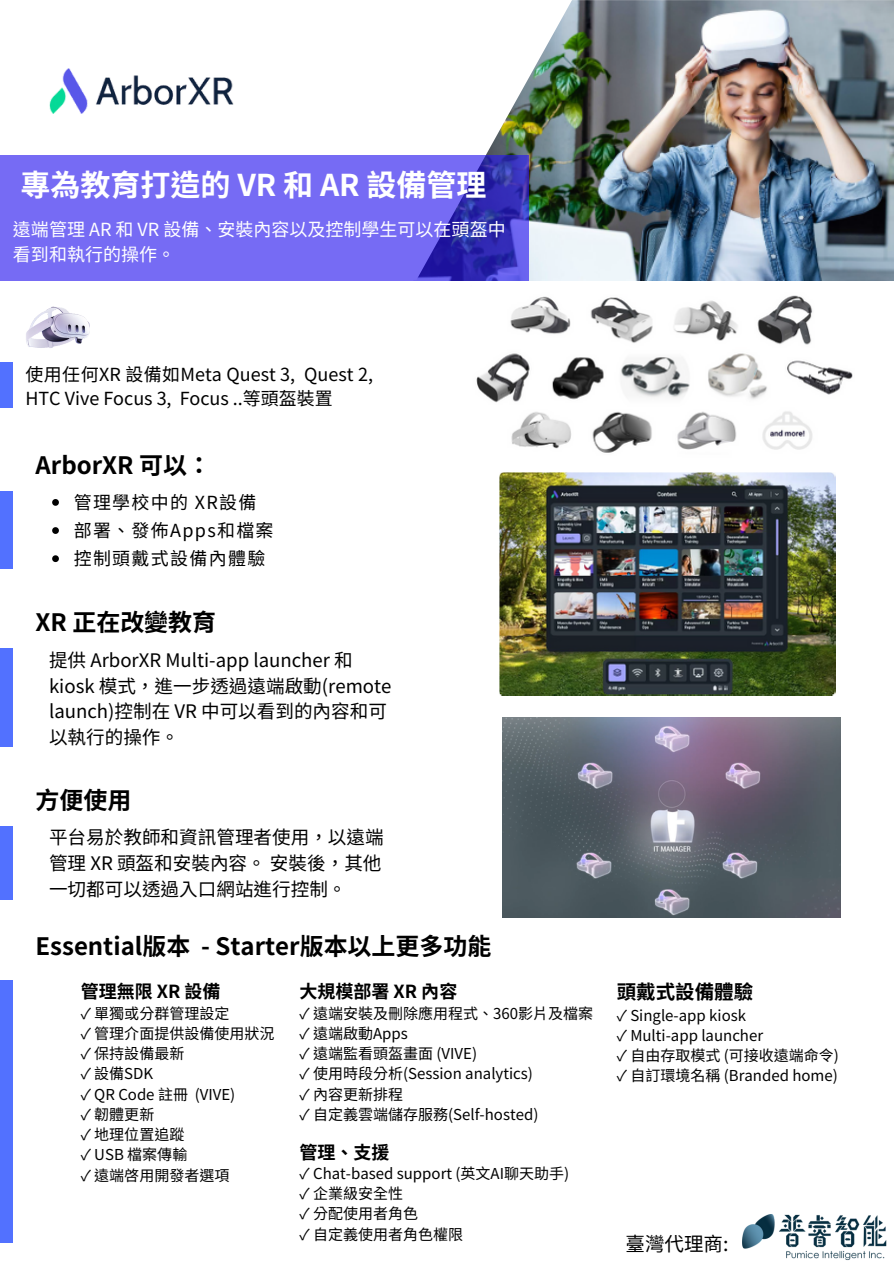
<style>
.page{position:relative;width:894px;height:1264px;background:#fff}
.page>*{position:absolute;margin:0;border:0;box-sizing:border-box;transform-origin:0 0}
.t1{font:700 30px "Noto Sans TC";color:#fff}
.t2{font:700 24px "Noto Sans TC";color:#000}
.t3{font:700 19.5px "Noto Sans TC";color:#000}
.t4{font:19.5px "Noto Sans TC";color:#000}
.t5{font:18.6px/25.7px "Noto Sans TC";color:#000}
.t6{font:18px/24.8px "Noto Sans TC";color:#000}
.t7{font:18px/24.8px "Noto Sans TC";color:#fff}
.t8{font:18px "Noto Sans TC";letter-spacing:.075em;color:#000}
.t9{font:700 18px "Noto Sans TC";color:#000}
.t10{font:15px "Noto Sans TC";color:#000}
</style>
<div class="page">
<img style="left:847px;top:0;width:46px;height:280px">
<img style="left:52px;top:0;width:795px;height:280px">
<img style="left:49px;top:68px;width:185px;height:45px">
<svg style="left:0;top:155px;width:528px;height:125px;background:#6c62eb"></svg>
<img style="left:26px;top:306px;width:64px;height:42px">
<img style="left:476px;top:295px;width:377px;height:158px">
<div style="left:0;top:362px;width:13px;height:46px;background:#5271ff"></div>
<div style="left:0;top:491px;width:13px;height:77px;background:#5271ff"></div>
<img style="left:499px;top:473px;width:336px;height:222px">
<img style="left:502px;top:718px;width:338px;height:199px">
<img style="left:742px;top:1214px;width:145px;height:46px">
<svg style="left:52px;top:499px;width:7px;height:7px"></svg>
<svg style="left:52px;top:527px;width:7px;height:7px"></svg>
<svg style="left:52px;top:555px;width:7px;height:7px"></svg>
<div style="left:0;top:648px;width:13px;height:99px;background:#5271ff"></div>
<div style="left:0;top:825px;width:13px;height:74px;background:#5271ff"></div>
<div style="left:0;top:979px;width:13px;height:263px;background:#5271ff"></div>
<h3 class="t1" style="left:20px;top:161px;width:467px">專為教育打造的 VR 和 AR 設備管理</h3>
<p class="t7" style="left:13px;top:216px;width:494px">遠端管理 AR 和 VR 設備、安裝內容以及控制學生可以在頭盔中看到和執行的操作。</p>
<p class="t6" style="left:25px;top:360px;width:349px">使用任何XR 設備如Meta Quest 3, Quest 2,<br>HTC Vive Focus 3, Focus ..等頭盔裝置</p>
<p class="t2" style="left:36px;top:446px;width:177px">ArborXR 可以：</p>
<h2 class="t8" style="left:74px;top:488px;width:184px">管理學校中的 XR設備</h2>
<h5 class="t8" style="left:74px;top:516px;width:201px">部署、發佈Apps和檔案</h5>
<h3 class="t8" style="left:74px;top:544px;width:193px">控制頭戴式設備內體驗</h3>
<h4 class="t2" style="left:36px;top:603px;width:182px">XR 正在改變教育</h4>
<p class="t5" style="left:49px;top:646px;width:344px">提供 ArborXR Multi-app launcher 和kiosk 模式，進一步透過遠端啟動(remote launch)控制在 VR 中可以看到的內容和可以執行的操作。</p>
<p class="t2" style="left:35px;top:781px;width:94px">方便使用</p>
<p class="t5" style="left:49px;top:823px;width:336px;text-align:justify">平台易於教師和資訊管理者使用，以遠端管理 XR 頭盔和安裝內容。安裝後，其他一切都可以透過入口網站進行控制。</p>
<h3 class="t2" style="left:35px;top:927px;width:457px">Essential版本 - Starter版本以上更多功能</h3>
<p class="t9" style="left:81px;top:977px;width:141px">管理無限 XR 設備</p>
<p class="t10" style="left:81px;top:1001px;width:150px">✓ 單獨或分群管理設定</p>
<p class="t10" style="left:81px;top:1021px;width:195px">✓ 管理介面提供設備使用狀況</p>
<p class="t10" style="left:81px;top:1041px;width:105px">✓ 保持設備最新</p>
<p class="t10" style="left:81px;top:1061px;width:74px">✓ 設備SDK</p>
<p class="t10" style="left:81px;top:1082px;width:156px">✓ QR Code 註冊 (VIVE)</p>
<p class="t10" style="left:81px;top:1102px;width:75px">✓ 韌體更新</p>
<p class="t10" style="left:81px;top:1122px;width:105px">✓ 地理位置追蹤</p>
<p class="t10" style="left:81px;top:1142px;width:108px">✓ USB 檔案傳輸</p>
<p class="t10" style="left:81px;top:1163px;width:150px">✓ 遠端啓用開發者選項</p>
<p class="t9" style="left:299px;top:977px;width:159px">大規模部署 XR 內容</p>
<p class="t10" style="left:299px;top:1001px;width:295px">✓ 遠端安裝及刪除應用程式、360影片及檔案</p>
<p class="t10" style="left:299px;top:1021px;width:110px">✓ 遠端啟動Apps</p>
<p class="t10" style="left:299px;top:1041px;width:179px">✓ 遠端監看頭盔畫面 (VIVE)</p>
<p class="t10" style="left:299px;top:1061px;width:235px">✓ 使用時段分析(Session analytics)</p>
<p class="t10" style="left:299px;top:1082px;width:105px">✓ 內容更新排程</p>
<p class="t10" style="left:299px;top:1102px;width:240px">✓ 自定義雲端儲存服務(Self-hosted)</p>
<p class="t9" style="left:299px;top:1137px;width:92px">管理、支援</p>
<p class="t10" style="left:299px;top:1161px;width:271px">✓ Chat-based support (英文AI聊天助手)</p>
<p class="t10" style="left:299px;top:1181px;width:105px">✓ 企業級安全性</p>
<p class="t10" style="left:299px;top:1201px;width:119px">✓ 分配使用者角色</p>
<h5 class="t10" style="left:299px;top:1222px;width:165px">✓ 自定義使用者角色權限</h5>
<p class="t3" style="left:616px;top:976px;width:138px">頭戴式設備體驗</p>
<p class="t10" style="left:616px;top:1003px;width:131px">✓ Single-app kiosk</p>
<p class="t10" style="left:616px;top:1023px;width:148px">✓ Multi-app launcher</p>
<p class="t10" style="left:616px;top:1043px;width:224px">✓ 自由存取模式 (可接收遠端命令)</p>
<p class="t10" style="left:616px;top:1063px;width:222px">✓ 自訂環境名稱 (Branded home)</p>
<p class="t4" style="left:625px;top:1227px;width:104px">臺灣代理商:</p>
</div>
